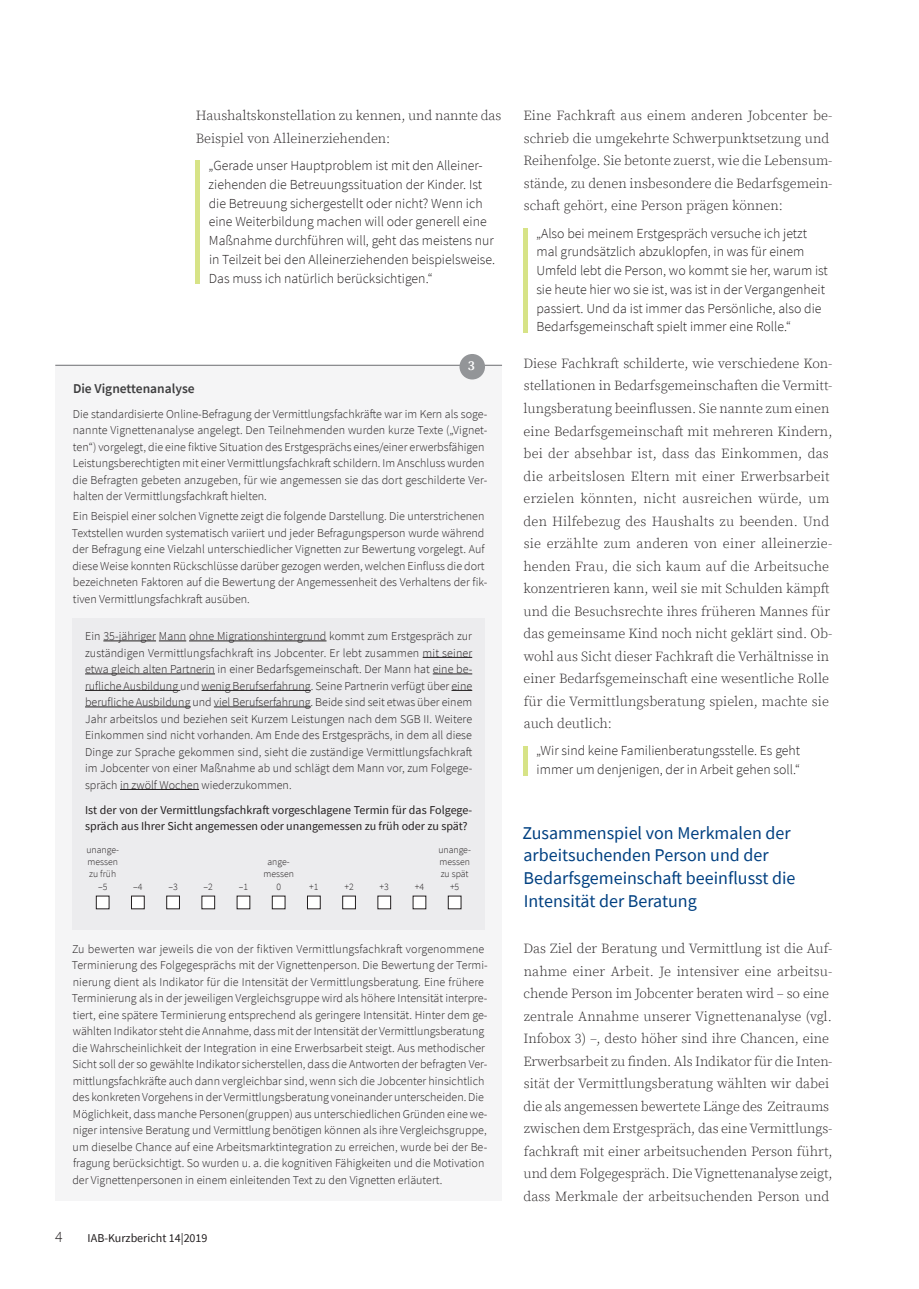
<style>
.page{position:relative;width:919px;height:1289px;background:#fff}
.page>*{position:absolute;margin:0;border:0;box-sizing:border-box;transform-origin:0 0}
.t1{font:18px/22.5px "Source Sans Pro";color:#014081}
.t2{font:300 15.75px "Source Sans Pro";color:#231f20}
.t3{font:300 13.8px/22.5px "Source Serif Pro";color:#231f20}
.t4{font:300 13.8px/18.8px "Source Sans Pro";color:#231f20}
.t5{font:600 13.5px "Source Sans Pro";color:#3e3e3f}
.t6{font:600 13.5px "Source Serif Pro";color:#fff}
.t7{font:300 12px/16.5px "Source Sans Pro";color:#231f20}
.t8{font:12px/16.5px "Source Sans Pro";color:#231f20}
.t9{font:300 9.75px/12px "Source Sans Pro";color:#231f20;text-align:justify}
</style>
<div class="page">
<hr style="left:196px;top:161px;width:4px;height:123px;background:#d7e387">
<hr style="left:523px;top:228px;width:4px;height:105px;background:#d7e387">
<hr style="left:523px;top:746px;width:4px;height:29px;background:#d7e387">
<div style="left:55px;top:365px;width:447px;height:835px;background:#f5f5f6"></div>
<hr style="left:55px;top:365px;width:447px;height:1px;background:#6c6d70">
<div style="left:72px;top:618px;width:413px;height:312px;background:#ececee"></div>
<hr style="left:103px;top:640px;width:53px;height:1px;background:#231f20">
<svg style="left:159px;top:640px;width:27px;height:1px"></svg>
<hr style="left:189px;top:640px;width:137px;height:1px;background:#231f20">
<hr style="left:422px;top:657px;width:50px;height:1px;background:#231f20">
<hr style="left:85px;top:673px;width:130px;height:1px;background:#231f20">
<hr style="left:432px;top:673px;width:40px;height:1px;background:#231f20">
<hr style="left:85px;top:690px;width:95px;height:1px;background:#231f20">
<hr style="left:201px;top:690px;width:110px;height:1px;background:#231f20">
<svg style="left:451px;top:690px;width:21px;height:1px"></svg>
<hr style="left:85px;top:706px;width:105px;height:1px;background:#231f20">
<hr style="left:214px;top:706px;width:96px;height:1px;background:#231f20">
<hr style="left:120px;top:789px;width:79px;height:1px;background:#231f20">
<div style="left:96px;top:896px;width:13px;height:12px;background:#fff"></div>
<div style="left:96px;top:895px;width:13px;height:14px;border:1px solid #231f20"></div>
<div style="left:131px;top:896px;width:13px;height:12px;background:#fff"></div>
<div style="left:131px;top:895px;width:13px;height:14px;border:1px solid #231f20"></div>
<div style="left:167px;top:896px;width:12px;height:12px;background:#fff"></div>
<div style="left:166px;top:895px;width:14px;height:14px;border:1px solid #231f20"></div>
<div style="left:202px;top:896px;width:13px;height:12px;background:#fff"></div>
<div style="left:202px;top:895px;width:13px;height:14px;border:1px solid #231f20"></div>
<div style="left:237px;top:896px;width:13px;height:12px;background:#fff"></div>
<div style="left:272px;top:896px;width:13px;height:12px;background:#fff"></div>
<div style="left:272px;top:895px;width:13px;height:14px;border:1px solid #231f20"></div>
<div style="left:307px;top:896px;width:13px;height:12px;background:#fff"></div>
<div style="left:307px;top:895px;width:13px;height:14px;border:1px solid #231f20"></div>
<div style="left:342px;top:896px;width:13px;height:12px;background:#fff"></div>
<div style="left:342px;top:895px;width:13px;height:14px;border:1px solid #231f20"></div>
<div style="left:378px;top:896px;width:12px;height:12px;background:#fff"></div>
<div style="left:377px;top:895px;width:14px;height:14px;border:1px solid #231f20"></div>
<div style="left:413px;top:896px;width:13px;height:12px;background:#fff"></div>
<div style="left:448px;top:896px;width:13px;height:12px;background:#fff"></div>
<div style="left:448px;top:895px;width:13px;height:14px;border:1px solid #231f20"></div>
<div style="left:459px;top:354px;width:26px;height:25px;background:#939598;border-radius:50%"></div>
<p class="t3" style="left:196px;top:105px;width:307px">Haushaltskonstellation zu kennen, und nannte das<br>Beispiel von Alleinerziehenden:</p>
<p class="t4" style="left:208px;top:156px;width:288px">„Gerade unser Hauptproblem ist mit den Alleiner&shy;ziehenden die Betreuungssituation der Kinder. Ist die Betreuung sichergestellt oder nicht? Wenn ich eine Weiterbildung machen will oder generell eine Maßnahme durchführen will, geht das meistens nur in Teilzeit bei den Alleinerziehenden beispielsweise.<br>Das muss ich natürlich berücksichtigen.“</p>
<p class="t6" style="left:468px;top:356px;width:9px">3</p>
<p class="t5" style="left:73px;top:379px;width:123px">Die Vignettenanalyse</p>
<p class="t7" style="left:72px;top:405px;width:416px">Die standardisierte Online-Befragung der Vermittlungsfachkräfte war im Kern als soge&shy;nannte Vignettenanalyse angelegt. Den Teilnehmenden wurden kurze Texte („Vignet&shy;ten“) vorgelegt, die eine fiktive Situation des Erstgesprächs eines/einer erwerbsfähigen Leistungsberechtigten mit einer Vermittlungsfachkraft schildern. Im Anschluss wurden die Befragten gebeten anzugeben, für wie angemessen sie das dort geschilderte Ver&shy;halten der Vermittlungsfachkraft hielten.</p>
<p class="t7" style="left:72px;top:508px;width:417px">Ein Beispiel einer solchen Vignette zeigt die folgende Darstellung. Die unterstrichenen Textstellen wurden systematisch variiert und jeder Befragungsperson wurde während der Befragung eine Vielzahl unterschiedlicher Vignetten zur Bewertung vorgelegt. Auf diese Weise konnten Rückschlüsse darüber gezogen werden, welchen Einfluss die dort bezeichneten Faktoren auf die Bewertung der Angemessenheit des Verhaltens der fik&shy;tiven Vermittlungsfachkraft ausüben.</p>
<p class="t7" style="left:85px;top:627px;width:388px;text-align:justify">Ein 35-jähriger Mann ohne Migrationshintergrund kommt zum Erstgespräch zur zuständigen Vermittlungsfachkraft ins Jobcenter. Er lebt zusammen mit seiner etwa gleich alten Partnerin in einer Bedarfsgemeinschaft. Der Mann hat eine be&shy;rufliche Ausbildung und wenig Berufserfahrung. Seine Partnerin verfügt über eine berufliche Ausbildung und viel Berufserfahrung. Beide sind seit etwas über einem Jahr arbeitslos und beziehen seit Kurzem Leistungen nach dem SGB II. Weitere Einkommen sind nicht vorhanden. Am Ende des Erstgesprächs, in dem all diese Dinge zur Sprache gekommen sind, sieht die zuständige Vermittlungsfachkraft im Jobcenter von einer Maßnahme ab und schlägt dem Mann vor, zum Folgege&shy;spräch in zwölf Wochen wiederzukommen.</p>
<p class="t8" style="left:85px;top:801px;width:388px">Ist der von der Vermittlungsfachkraft vorgeschlagene Termin für das Folgege&shy;spräch aus Ihrer Sicht angemessen oder unangemessen zu früh oder zu spät?</p>
<p class="t9" style="left:86px;top:844px;width:34px">unange&shy;messen zu früh</p>
<p class="t9" style="left:263px;top:856px;width:32px;text-align:center">ange&shy;messen</p>
<p class="t9" style="left:438px;top:844px;width:34px">unange&shy;messen zu spät</p>
<p class="t9" style="left:98px;top:880px;width:11px">–5</p>
<p class="t9" style="left:133px;top:880px;width:11px">–4</p>
<p class="t9" style="left:168px;top:880px;width:11px">–3</p>
<p class="t9" style="left:204px;top:880px;width:11px">–2</p>
<p class="t9" style="left:239px;top:880px;width:11px">–1</p>
<p class="t9" style="left:276px;top:880px;width:6px">0</p>
<p class="t9" style="left:309px;top:880px;width:11px">+1</p>
<p class="t9" style="left:344px;top:880px;width:11px">+2</p>
<p class="t9" style="left:379px;top:880px;width:11px">+3</p>
<p class="t9" style="left:415px;top:880px;width:11px">+4</p>
<p class="t9" style="left:450px;top:880px;width:11px">+5</p>
<p class="t7" style="left:72px;top:940px;width:417px">Zu bewerten war jeweils die von der fiktiven Vermittlungsfachkraft vorgenommene Terminierung des Folgegesprächs mit der Vignettenperson. Die Bewertung der Termi&shy;nierung dient als Indikator für die Intensität der Vermittlungsberatung. Eine frühere Terminierung als in der jeweiligen Vergleichsgruppe wird als höhere Intensität interpre&shy;tiert, eine spätere Terminierung entsprechend als geringere Intensität. Hinter dem ge&shy;wählten Indikator steht die Annahme, dass mit der Intensität der Vermittlungsberatung die Wahrscheinlichkeit der Integration in eine Erwerbsarbeit steigt. Aus methodischer Sicht soll der so gewählte Indikator sicherstellen, dass die Antworten der befragten Ver&shy;mittlungsfachkräfte auch dann vergleichbar sind, wenn sich die Jobcenter hinsichtlich des konkreten Vorgehens in der Vermittlungsberatung voneinander unterscheiden. Die Möglichkeit, dass manche Personen(gruppen) aus unterschiedlichen Gründen eine we&shy;niger intensive Beratung und Vermittlung benötigen können als ihre Vergleichsgruppe, um dieselbe Chance auf eine Arbeitsmarktintegration zu erreichen, wurde bei der Be&shy;fragung berücksichtigt. So wurden u. a. die kognitiven Fähigkeiten und die Motivation der Vignettenpersonen in einem einleitenden Text zu den Vignetten erläutert.</p>
<h2 class="t2" style="left:55px;top:1227px;width:9px">4</h2>
<p class="t8" style="left:88px;top:1229px;width:121px">IAB-Kurzbericht 14|2019</p>
<p class="t3" style="left:523px;top:105px;width:311px">Eine Fachkraft aus einem anderen Jobcenter be&shy;schrieb die umgekehrte Schwerpunktsetzung und Reihenfolge. Sie betonte zuerst, wie die Lebensum&shy;stände, zu denen insbesondere die Bedarfsgemein&shy;schaft gehört, eine Person prägen können:</p>
<p class="t4" style="left:536px;top:224px;width:293px">„Also bei meinem Erstgespräch versuche ich jetzt mal grundsätzlich abzuklopfen, in was für einem Umfeld lebt die Person, wo kommt sie her, warum ist sie heute hier wo sie ist, was ist in der Vergangenheit passiert. Und da ist immer das Persönliche, also die Bedarfsgemeinschaft spielt immer eine Rolle.“</p>
<p class="t3" style="left:523px;top:352px;width:311px">Diese Fachkraft schilderte, wie verschiedene Kon&shy;stellationen in Bedarfsgemeinschaften die Vermitt&shy;lungsberatung beeinflussen. Sie nannte zum einen eine Bedarfsgemeinschaft mit mehreren Kindern, bei der absehbar ist, dass das Einkommen, das die arbeitslosen Eltern mit einer Erwerbsarbeit erzielen könnten, nicht ausreichen würde, um den Hilfebezug des Haushalts zu beenden. Und sie erzählte zum anderen von einer alleinerzie&shy;henden Frau, die sich kaum auf die Arbeitsuche konzentrieren kann, weil sie mit Schulden kämpft und die Besuchsrechte ihres früheren Mannes für das gemeinsame Kind noch nicht geklärt sind. Ob&shy;wohl aus Sicht dieser Fachkraft die Verhältnisse in einer Bedarfsgemeinschaft eine wesentliche Rolle für die Vermittlungsberatung spielen, machte sie auch deutlich:</p>
<p class="t4" style="left:536px;top:741px;width:265px">„Wir sind keine Familienberatungsstelle. Es geht immer um denjenigen, der in Arbeit gehen soll.“</p>
<h1 class="t1" style="left:522px;top:821px;width:274px">Zusammenspiel von Merkmalen der arbeitsuchenden Person und der<br>Bedarfsgemeinschaft beeinflusst die<br>Intensität der Beratung</h1>
<p class="t3" style="left:523px;top:937px;width:311px">Das Ziel der Beratung und Vermittlung ist die Auf&shy;nahme einer Arbeit. Je intensiver eine arbeitsu&shy;chende Person im Jobcenter beraten wird – so eine zentrale Annahme unserer Vignettenanalyse (vgl.<br>Infobox 3) –, desto höher sind ihre Chancen, eine Erwerbsarbeit zu finden. Als Indikator für die Inten&shy;sität der Vermittlungsberatung wählten wir dabei die als angemessen bewertete Länge des Zeitraums zwischen dem Erstgespräch, das eine Vermittlungs&shy;fachkraft mit einer arbeitsuchenden Person führt, und dem Folgegespräch. Die Vignettenanalyse zeigt, dass Merkmale der arbeitsuchenden Person und</p>
</div>
